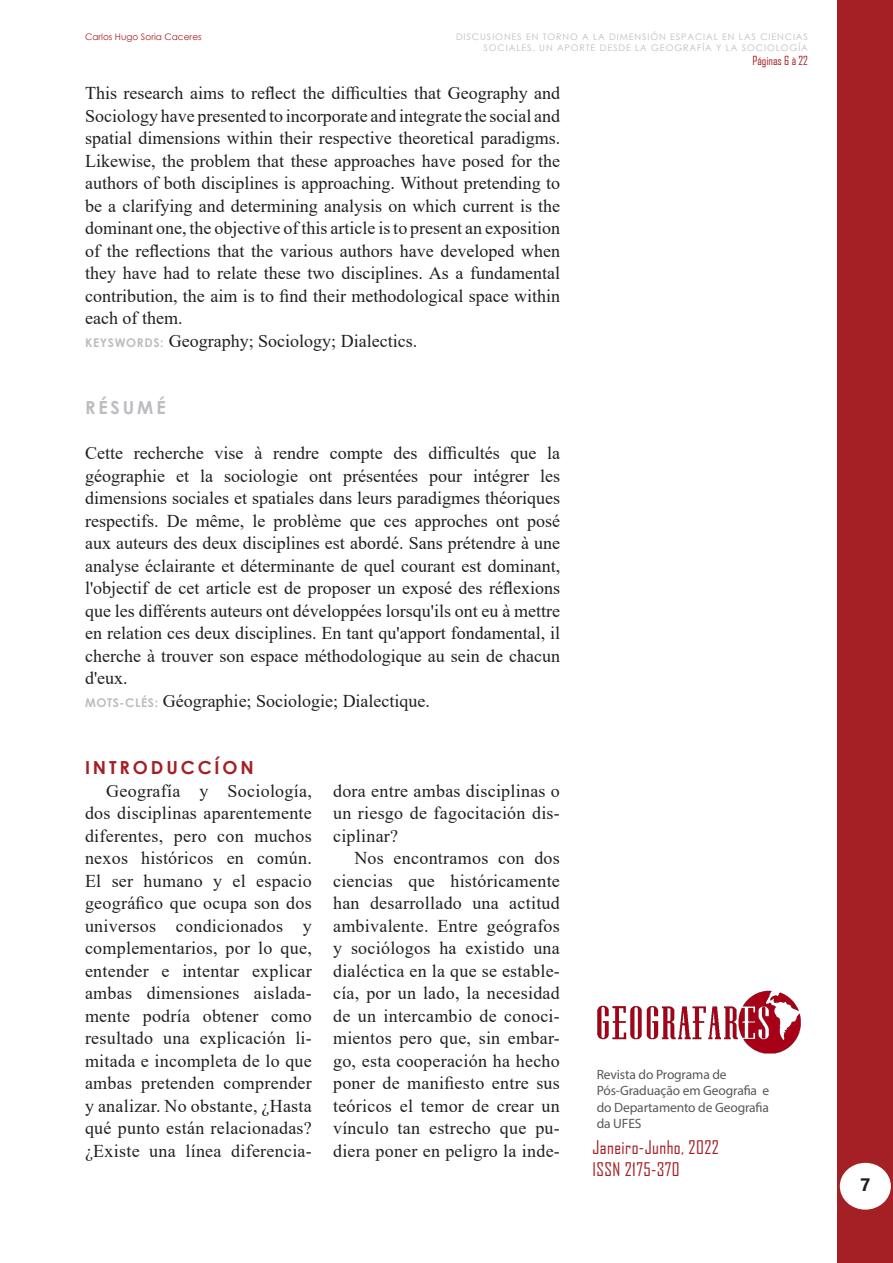
<style>
.page{position:relative;width:893px;height:1263px;background:#fff}
.page>*{position:absolute;margin:0;border:0;box-sizing:border-box;transform-origin:0 0}
.Corpo_do_Texto_Ofici{font:18px/22.5px "Times New Roman";color:#231f20;text-align:justify}
.t1{font:18px/21.6px "Agency FB";letter-spacing:.025em;color:#a52025}
.TÍTULO_CENTURY{font:700 18px "Century Gothic";letter-spacing:.16em;color:#a52025}
.t2{font:700 18px "Century Gothic";letter-spacing:.16em;color:#bcbdc0}
.t3{font:700 18px "Segoe UI";color:#231f20}
.t4{font:13.5px/16.2px "Myriad Pro";letter-spacing:-.01em;color:#57585a}
.t5{font:12px "Agency FB";color:#a52025}
.t6{font:9px/10.8px "Century Gothic";letter-spacing:.1em;color:#bcbdc0;text-align:right}
.t7{font:9px "Century Gothic";color:#a52025}
.s1{font-family:"Century Gothic";font-weight:700;font-size:12px;color:#bbbdbe}
</style>
<div class="page">
<div style="left:838px;top:0;width:55px;height:1263px;background:#a52025"></div>
<div style="left:841px;top:1163px;width:49px;height:46px;background:#fff;border-radius:50%"></div>
<div style="left:840px;top:1163px;width:51px;height:46px;border:2px solid #fff;border-radius:50%"></div>
<img style="left:597px;top:990px;width:204px;height:64px">
<p class="t7" style="left:85px;top:30px;width:118px">Carlos Hugo Soria Caceres</p>
<p class="t6" style="left:456px;top:31px;width:353px">DISCUSIONES EN TORNO A LA DIMENSIÓN ESPACIAL EN LAS CIENCIAS<br>SOCIALES. UN APORTE DESDE LA GEOGRAFÍA Y LA SOCIOLOGÍA</p>
<p class="t5" style="left:752px;top:53px;width:57px">Páginas 6 à 22</p>
<p class="Corpo_do_Texto_Ofici" style="left:85px;top:81px;width:477px">This research aims to reflect the difficulties that Geography and Sociology have presented to incorporate and integrate the social and spatial dimensions within their respective theoretical paradigms.<br>Likewise, the problem that these approaches have posed for the authors of both disciplines is approaching. Without pretending to be a clarifying and determining analysis on which current is the dominant one, the objective of this article is to present an exposition of the reflections that the various authors have developed when they have had to relate these two disciplines. As a fundamental contribution, the aim is to find their methodological space within each of them.</p>
<p class="Corpo_do_Texto_Ofici" style="left:85px;top:329px;width:334px"><span class="s1">KEYSWORDS:</span> Geography; Sociology; Dialectics.</p>
<p class="t2" style="left:85px;top:394px;width:82px">RÉSUMÉ</p>
<p class="Corpo_do_Texto_Ofici" style="left:85px;top:441px;width:477px">Cette recherche vise à rendre compte des difficultés que la géographie et la sociologie ont présentées pour intégrer les dimensions sociales et spatiales dans leurs paradigmes théoriques respectifs. De même, le problème que ces approches ont posé aux auteurs des deux disciplines est abordé. Sans prétendre à une analyse éclairante et déterminante de quel courant est dominant, l'objectif de cet article est de proposer un exposé des réflexions que les différents auteurs ont développées lorsqu'ils ont eu à mettre en relation ces deux disciplines. En tant qu'apport fondamental, il cherche à trouver son espace méthodologique au sein de chacun d'eux.</p>
<p class="Corpo_do_Texto_Ofici" style="left:85px;top:689px;width:347px"><span class="s1">MOTS-CLÉS:</span> Géographie; Sociologie; Dialectique.</p>
<p class="TÍTULO_CENTURY" style="left:85px;top:754px;width:170px">INTRODUCCÍON</p>
<p class="Corpo_do_Texto_Ofici" style="left:85px;top:779px;width:228px;text-indent:21px">Geografía y Sociología, dos disciplinas aparentemente diferentes, pero con muchos nexos históricos en común.<br>El ser humano y el espacio geográfico que ocupa son dos universos condicionados y complementarios, por lo que, entender e intentar explicar ambas dimensiones aislada&shy;mente podría obtener como resultado una explicación li&shy;mitada e incompleta de lo que ambas pretenden comprender y analizar. No obstante, ¿Hasta qué punto están relacionadas? ¿Existe una línea diferencia-</p>
<p class="Corpo_do_Texto_Ofici" style="left:333px;top:779px;width:228px">dora entre ambas disciplinas o un riesgo de fagocitación dis&shy;ciplinar?</p>
<p class="Corpo_do_Texto_Ofici" style="left:333px;top:846px;width:228px;text-indent:21px">Nos encontramos con dos ciencias que históricamente han desarrollado una actitud ambivalente. Entre geógrafos y sociólogos ha existido una dialéctica en la que se estable&shy;cía, por un lado, la necesidad de un intercambio de conoci&shy;mientos pero que, sin embar&shy;go, esta cooperación ha hecho poner de manifiesto entre sus teóricos el temor de crear un vínculo tan estrecho que pu&shy;diera poner en peligro la inde-</p>
<p class="t4" style="left:597px;top:1066px;width:174px">Revista do Programa de<br>Pós-Graduação em Geografia e do Departamento de Geografia da UFES</p>
<p class="t1" style="left:592px;top:1136px;width:128px">Janeiro-Junho, 2022<br>ISSN 2175-370</p>
<p class="t3" style="left:860px;top:1167px;width:12px">7</p>
</div>
